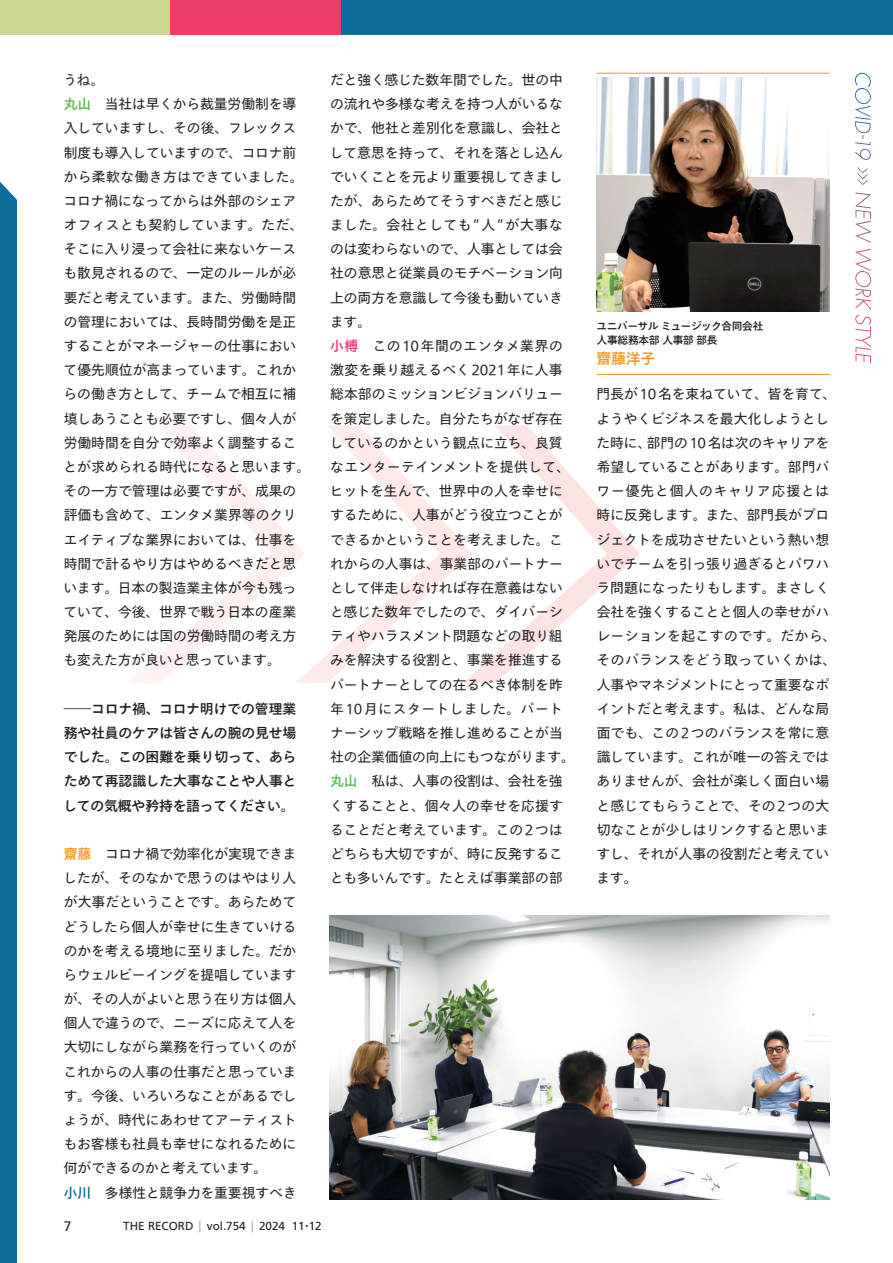
<style>
.page{position:relative;width:893px;height:1263px;background:#fff}
.page>*{position:absolute;margin:0;border:0;box-sizing:border-box;transform-origin:0 0}
.t1{font:500 14.85px "Tazugane Gothic Std N";color:#f7931d}
.t2{font:13.8px/24.2px "Tazugane Gothic Std N";letter-spacing:-.01em;color:#231f20}
.t3{font:500 13.8px/24.2px "Tazugane Gothic Std N";letter-spacing:-.015em;color:#231f20;text-align:justify}
.t4{font:13.8px "Frutiger LT Std";color:#231f20}
.t5{font:11.7px "Frutiger LT Std";color:#231f20}
.t6{font:500 10.65px/13.8px "Tazugane Gothic Std N";letter-spacing:-.025em;color:#231f20}
.s1{font-weight:500;color:#5ebc55}
.s2{font-weight:500;color:#f7931d}
.s3{font-weight:500;color:#0f6d9c}
.s4{font-family:"Koz Min Pr 6 N"}
.s5{font-weight:500;color:#ee3b6a}
</style>
<div class="page">
<div style="left:0;top:0;width:893px;height:34px;background:#0f6d9c"></div>
<div style="left:0;top:0;width:170px;height:34px;background:#c9d88e"></div>
<div style="left:170px;top:0;width:170px;height:34px;background:#ee3b6a"></div>
<div style="left:0;top:182px;width:17px;height:1081px;background:#0f6d9c"></div>
<svg style="left:129px;top:425px;width:511px;height:258px"></svg>
<img style="left:597px;top:78px;width:232px;height:234px">
<hr style="left:597px;top:374px;width:232px;height:1px;background:#f7931d">
<hr style="left:597px;top:73px;width:232px;height:1px;background:#f7931d">
<img style="left:330px;top:915px;width:500px;height:284px">
<svg style="left:855px;top:73px;width:17px;height:252px"></svg>
<p class="t2" style="left:64px;top:69px;width:248px">うね。<br><span class="s1">丸山　</span>当社は早くから裁量労働制を導入していますし、その後、フレックス制度も導入していますので、コロナ前から柔軟な働き方はできていました。コロナ禍になってからは外部のシェアオフィスとも契約しています。ただ、そこに入り浸って会社に来ないケースも散見されるので、一定のルールが必要だと考えています。また、労働時間の管理においては、長時間労働を是正することがマネージャーの仕事において優先順位が高まっています。これからの働き方として、チームで相互に補填しあうことも必要ですし、個々人が労働時間を自分で効率よく調整することが求められる時代になると思います。その一方で管理は必要ですが、成果の評価も含めて、エンタメ業界等のクリエイティブな業界においては、仕事を時間で計るやり方はやめるべきだと思います。日本の製造業主体が今も残っていて、今後、世界で戦う日本の産業発展のためには国の労働時間の考え方も変えた方が良いと思っています。</p>
<p class="t3" style="left:63px;top:698px;width:235px">――コロナ禍、コロナ明けでの管理業務や社員のケアは皆さんの腕の見せ場でした。この困難を乗り切って、あらためて再認識した大事なことや人事としての気概や矜持を語ってください。</p>
<p class="t2" style="left:63px;top:842px;width:235px"><span class="s2">齋藤　</span>コロナ禍で効率化が実現できましたが、そのなかで思うのはやはり人が大事だということです。あらためてどうしたら個人が幸せに生きていけるのかを考える境地に至りました。だからウェルビーイングを提唱していますが、その人がよいと思う在り方は個人個人で違うので、ニーズに応えて人を大切にしながら業務を行っていくのがこれからの人事の仕事だと思っています。今後、いろいろなことがあるでしょうが、時代にあわせてアーティストもお客様も社員も幸せになれるために何ができるのかと考えています。<br><span class="s3">小川</span>　多様性と競争力を重要視すべき</p>
<p class="t4" style="left:64px;top:1218px;width:9px">7</p>
<p class="t5" style="left:123px;top:1219px;width:200px">THE RECORD<span class="s4">｜</span>vol.754<span class="s4">｜</span>2024 11 <sup>•</sup>12</p>
<p class="t2" style="left:330px;top:69px;width:246px">だと強く感じた数年間でした。世の中の流れや多様な考えを持つ人がいるなかで、他社と差別化を意識し、会社として意思を持って、それを落とし込んでいくことを元より重要視してきましたが、あらためてそうすべきだと感じました。会社としても”人”が大事なのは変わらないので、人事としては会社の意思と従業員のモチベーション向上の両方を意識して今後も動いていきます。<br><span class="s5">小榑　</span>この10年間のエンタメ業界の激変を乗り越えるべく2021年に人事総本部のミッションビジョンバリューを策定しました。自分たちがなぜ存在しているのかという観点に立ち、良質なエンターテインメントを提供して、ヒットを生んで、世界中の人を幸せにするために、人事がどう役立つことができるかということを考えました。これからの人事は、事業部のパートナーとして伴走しなければ存在意義はないと感じた数年でしたので、ダイバーシティやハラスメント問題などの取り組みを解決する役割と、事業を推進するパートナーとしての在るべき体制を昨年10月にスタートしました。パートナーシップ戦略を推し進めることが当社の企業価値の向上にもつながります。<span class="s1">丸山</span>　私は、人事の役割は、会社を強くすることと、個々人の幸せを応援することだと考えています。この2つはどちらも大切ですが、時に反発することも多いんです。たとえば事業部の部</p>
<p class="t6" style="left:596px;top:320px;width:168px">ユニバーサル ミュージック合同会社人事総務本部 人事部 部長</p>
<p class="t1" style="left:597px;top:348px;width:60px">齋藤洋子</p>
<p class="t2" style="left:596px;top:383px;width:241px">門長が10名を束ねていて、皆を育て、ようやくビジネスを最大化しようとした時に、部門の10名は次のキャリアを希望していることがあります。部門パワー優先と個人のキャリア応援とは時に反発します。また、部門長がプロジェクトを成功させたいという熱い想いでチームを引っ張り過ぎるとパワハラ問題になったりもします。まさしく会社を強くすることと個人の幸せがハレーションを起こすのです。だから、そのバランスをどう取っていくかは、人事やマネジメントにとって重要なポイントだと考えます。私は、どんな局面でも、この2つのバランスを常に意識しています。これが唯一の答えではありませんが、会社が楽しく面白い場と感じてもらうことで、その2つの大切なことが少しはリンクすると思いますし、それが人事の役割だと考えています。</p>
</div>
